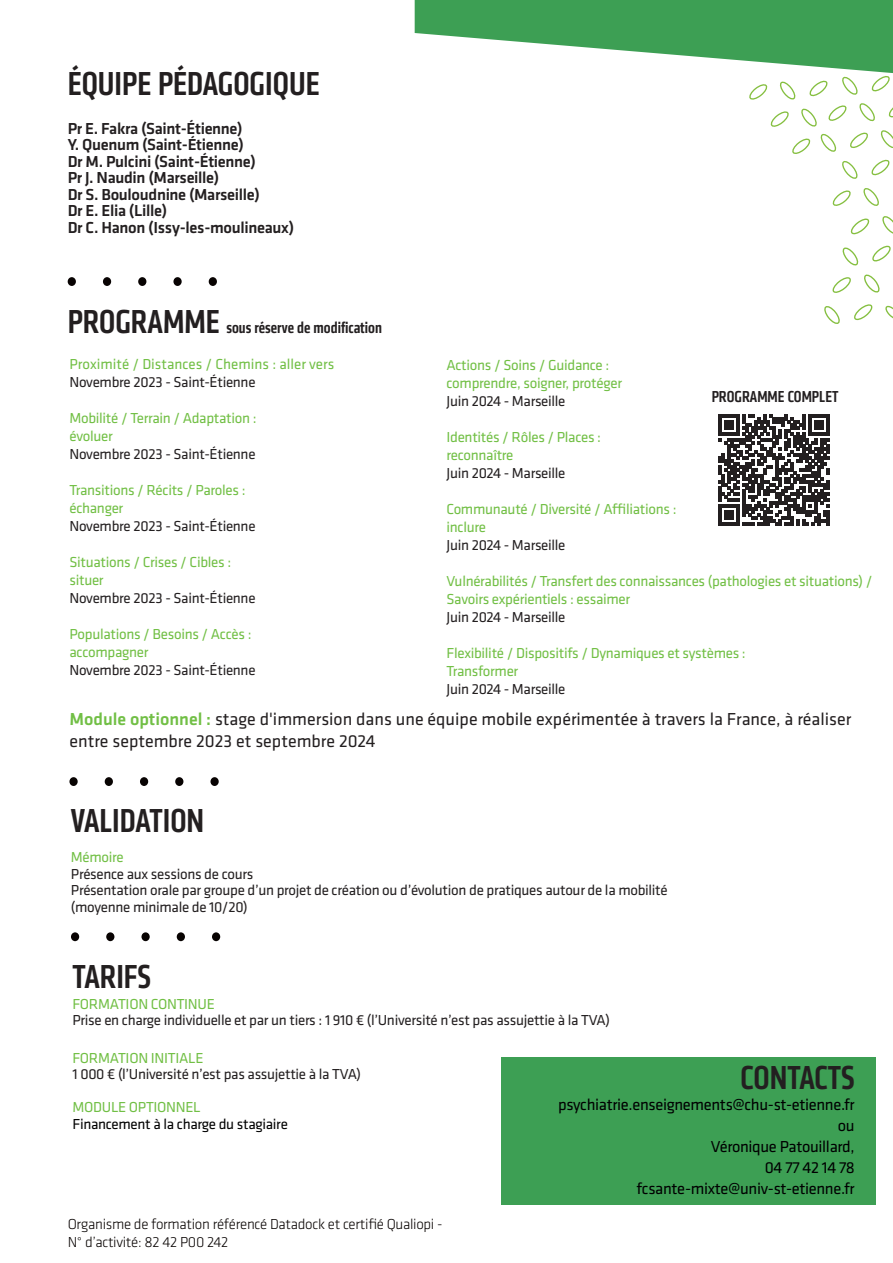
<style>
.page{position:relative;width:893px;height:1263px;background:#fff}
.page>*{position:absolute;margin:0;border:0;box-sizing:border-box;transform-origin:0 0}
.t1{font:500 condensed 34.5px "Klavika";color:#231f20}
.t2{font:500 34.5px "Klavika Condensed";color:#231f20}
.t3{font:18px/21.6px "Klavika";color:#231f20}
.t4{font:500 16.5px "Klavika";letter-spacing:-.02em;color:#231f20}
.t5{font:16.5px/21px "Klavika";letter-spacing:-.02em;color:#000001;text-align:right}
.t6{font:500 condensed 16.5px "Klavika";color:#231f20}
.t7{font:15px "Klavika";letter-spacing:-.02em;color:#231f20}
.t8{font:15px/18px "Klavika";letter-spacing:-.02em;color:#71bf44}
.t9{font:300 15px "Klavika";letter-spacing:-.02em;color:#080302}
.t10{font:15px "Klavika";color:#71bf44}
.t11{font:15px "Klavika";letter-spacing:-.02em;color:#000001}
.t12{font:15px "Klavika";letter-spacing:-.02em;color:#71bf45}
.s1{font-size:34.5px}
.s2{font-weight:500;color:#71bf45}
</style>
<div class="page">
<div style="left:501px;top:1056px;width:375px;height:148px;background:#3d9f54"></div>
<div style="left:210px;top:777px;width:9px;height:9px;background:#080302;border-radius:50%"></div>
<div style="left:175px;top:777px;width:8px;height:9px;background:#080302;border-radius:50%"></div>
<div style="left:140px;top:777px;width:8px;height:9px;background:#080302;border-radius:50%"></div>
<div style="left:105px;top:777px;width:8px;height:9px;background:#080302;border-radius:50%"></div>
<div style="left:69px;top:777px;width:9px;height:9px;background:#080302;border-radius:50%"></div>
<div style="left:209px;top:277px;width:8px;height:9px;background:#080302;border-radius:50%"></div>
<div style="left:173px;top:277px;width:9px;height:9px;background:#080302;border-radius:50%"></div>
<div style="left:138px;top:277px;width:8px;height:9px;background:#080302;border-radius:50%"></div>
<div style="left:103px;top:277px;width:8px;height:9px;background:#080302;border-radius:50%"></div>
<div style="left:68px;top:277px;width:8px;height:9px;background:#080302;border-radius:50%"></div>
<svg style="left:824px;top:216px;width:69px;height:108px"></svg>
<svg style="left:415px;top:0;width:478px;height:206px"></svg>
<div style="left:212px;top:932px;width:8px;height:9px;background:#080302;border-radius:50%"></div>
<div style="left:177px;top:932px;width:8px;height:9px;background:#080302;border-radius:50%"></div>
<div style="left:141px;top:932px;width:9px;height:9px;background:#080302;border-radius:50%"></div>
<div style="left:106px;top:932px;width:8px;height:9px;background:#080302;border-radius:50%"></div>
<div style="left:71px;top:932px;width:8px;height:9px;background:#080302;border-radius:50%"></div>
<svg style="left:719px;top:414px;width:111px;height:111px"></svg>
<hr style="left:827px;top:510px;width:3px;height:15px;background:#231f20">
<p class="t1" style="left:68px;top:62px;width:254px">ÉQUIPE PÉDAGOGIQUE</p>
<p class="t4" style="left:68px;top:117px;width:177px">Pr E. Fakra (Saint-Étienne)</p>
<p class="t4" style="left:68px;top:133px;width:178px">Y. Quenum (Saint-Étienne)</p>
<p class="t4" style="left:68px;top:150px;width:190px">Dr M. Pulcini (Saint-Étienne)</p>
<p class="t4" style="left:68px;top:166px;width:153px">Pr J. Naudin (Marseille)</p>
<p class="t4" style="left:68px;top:183px;width:194px">Dr S. Bouloudnine (Marseille)</p>
<p class="t4" style="left:68px;top:199px;width:101px">Dr E. Elia (Lille)</p>
<p class="t4" style="left:68px;top:216px;width:228px">Dr C. Hanon (Issy-les-moulineaux)</p>
<p class="t6" style="left:68px;top:317px;width:316px"><span class="s1">PROGRAMME</span> sous réserve de modification</p>
<p class="t10" style="left:69px;top:354px;width:266px">Proximité / Distances / Chemins : aller vers</p>
<p class="t7" style="left:69px;top:372px;width:188px">Novembre 2023 - Saint-Étienne</p>
<p class="t8" style="left:69px;top:408px;width:189px">Mobilité / Terrain / Adaptation :</p>
<p class="t8" style="left:69px;top:426px;width:45px">évoluer</p>
<p class="t7" style="left:69px;top:444px;width:188px">Novembre 2023 - Saint-Étienne</p>
<p class="t8" style="left:69px;top:480px;width:178px">Transitions / Récits / Paroles :</p>
<p class="t8" style="left:69px;top:498px;width:55px">échanger</p>
<p class="t7" style="left:69px;top:516px;width:188px">Novembre 2023 - Saint-Étienne</p>
<p class="t8" style="left:69px;top:552px;width:163px">Situations / Crises / Cibles :</p>
<p class="t8" style="left:69px;top:570px;width:36px">situer</p>
<p class="t7" style="left:69px;top:588px;width:188px">Novembre 2023 - Saint-Étienne</p>
<p class="t8" style="left:69px;top:624px;width:184px">Populations / Besoins / Accès :</p>
<p class="t8" style="left:69px;top:642px;width:81px">accompagner</p>
<p class="t7" style="left:69px;top:660px;width:188px">Novembre 2023 - Saint-Étienne</p>
<p class="t8" style="left:446px;top:355px;width:164px">Actions / Soins / Guidance :</p>
<p class="t8" style="left:446px;top:373px;width:177px">comprendre, soigner, protéger</p>
<p class="t7" style="left:446px;top:391px;width:120px">Juin 2024 - Marseille</p>
<p class="t8" style="left:446px;top:427px;width:156px">Identités / Rôles / Places :</p>
<p class="t8" style="left:446px;top:445px;width:69px">reconnaître</p>
<p class="t7" style="left:446px;top:463px;width:120px">Juin 2024 - Marseille</p>
<p class="t8" style="left:446px;top:499px;width:232px">Communauté / Diversité / Affiliations :</p>
<p class="t8" style="left:446px;top:517px;width:41px">inclure</p>
<p class="t7" style="left:446px;top:535px;width:120px">Juin 2024 - Marseille</p>
<p class="t8" style="left:446px;top:571px;width:427px">Vulnérabilités / Transfert des connaissances (pathologies et situations) /<br>Savoirs expérientiels : essaimer</p>
<p class="t7" style="left:446px;top:607px;width:120px">Juin 2024 - Marseille</p>
<p class="t8" style="left:446px;top:643px;width:301px">Flexibilité / Dispositifs / Dynamiques et systèmes :</p>
<p class="t8" style="left:446px;top:661px;width:73px">Transformer</p>
<p class="t7" style="left:446px;top:679px;width:120px">Juin 2024 - Marseille</p>
<p class="t6" style="left:712px;top:386px;width:128px">PROGRAMME COMPLET</p>
<p class="t3" style="left:69px;top:708px;width:783px"><span class="s2">Module optionnel :</span> stage d'immersion dans une équipe mobile expérimentée à travers la France, à réaliser entre septembre 2023 et septembre 2024</p>
<p class="t1" style="left:71px;top:799px;width:135px">VALIDATION</p>
<p class="t8" style="left:71px;top:848px;width:54px">Mémoire</p>
<p class="t7" style="left:71px;top:864px;width:184px">Présence aux sessions de cours</p>
<p class="t7" style="left:71px;top:881px;width:598px">Présentation orale par groupe d’un projet de création ou d’évolution de pratiques autour de la mobilité</p>
<p class="t7" style="left:71px;top:897px;width:178px">(moyenne minimale de 10/20)</p>
<p class="t1" style="left:72px;top:954px;width:80px">TARIFS</p>
<p class="t8" style="left:72px;top:994px;width:144px">FORMATION CONTINUE</p>
<p class="t7" style="left:72px;top:1010px;width:539px">Prise en charge individuelle et par un tiers : 1 910 € (l’Université n’est pas assujettie à la TVA)</p>
<p class="t8" style="left:72px;top:1048px;width:132px">FORMATION INITIALE</p>
<p class="t7" style="left:72px;top:1064px;width:290px">1 000 € (l’Université n’est pas assujettie à la TVA)</p>
<p class="t12" style="left:72px;top:1097px;width:130px">MODULE OPTIONNEL</p>
<p class="t11" style="left:72px;top:1114px;width:217px">Financement à la charge du stagiaire</p>
<p class="t2" style="left:740px;top:1056px;width:116px">CONTACTS</p>
<p class="t5" style="left:558px;top:1093px;width:298px">psychiatrie.enseignements@chu-st-etienne.fr</p>
<p class="t5" style="left:838px;top:1114px;width:18px">ou</p>
<p class="t5" style="left:711px;top:1135px;width:145px">Véronique Patouillard,<br>04 77 42 14 78</p>
<p class="t5" style="left:637px;top:1177px;width:220px">fcsante-mixte@univ-st-etienne.fr</p>
<p class="t9" style="left:68px;top:1214px;width:376px">Organisme de formation référencé Datadock et certifié Qualiopi -</p>
<p class="t9" style="left:68px;top:1232px;width:162px">N° d’activité: 82 42 P00 242</p>
</div>
